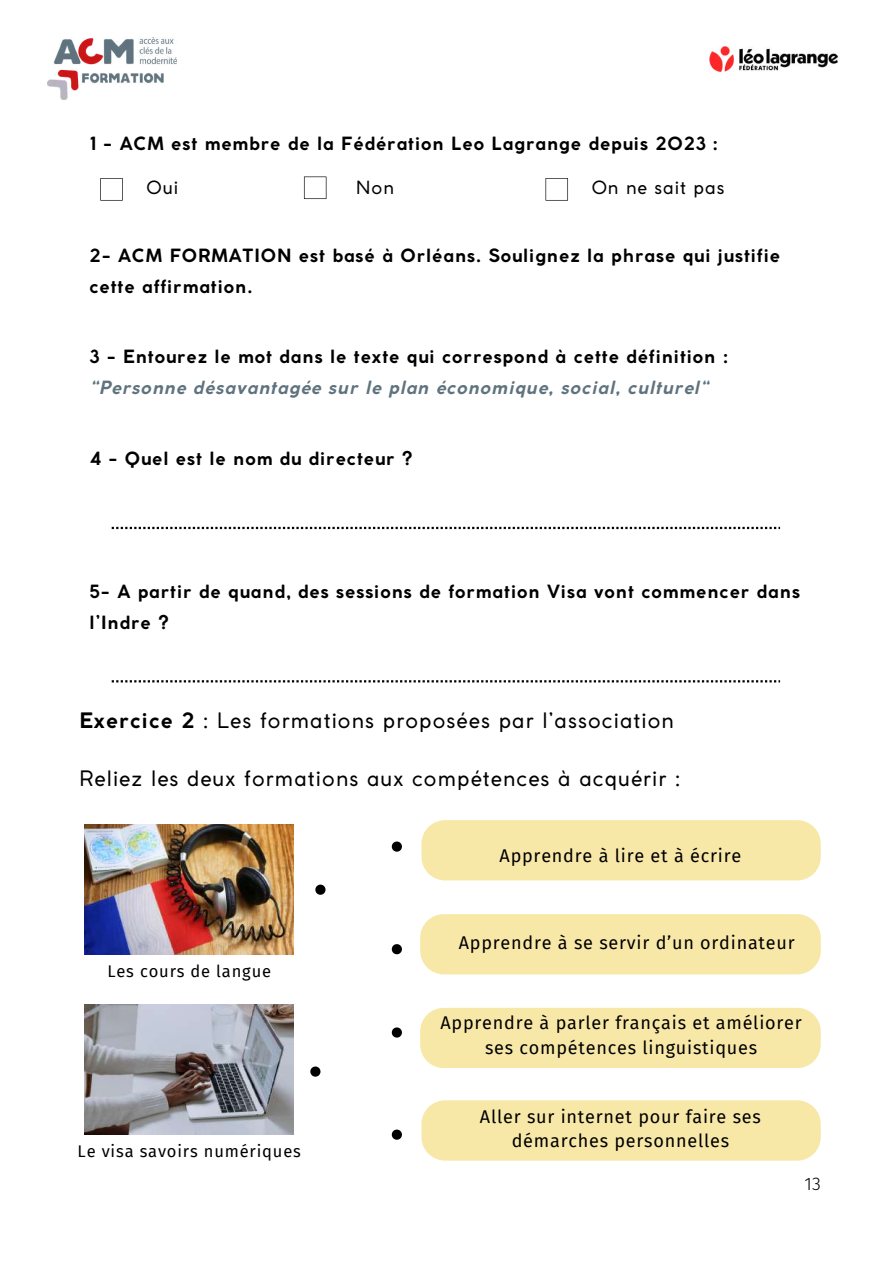
<style>
.page{position:relative;width:894px;height:1264px;background:#fff}
.page>*{position:absolute;margin:0;border:0;box-sizing:border-box;transform-origin:0 0}
.t1{font:21px "Coco Gothic";letter-spacing:.05em;color:#000}
.t2{font:700 18px/31.5px "Coco Gothic";letter-spacing:.05em;color:#000}
.t3{font:18px/24.8px "Fira Sans";letter-spacing:.045em;color:#000;text-align:center}
.t4{font:italic 700 18px "Coco Gothic";letter-spacing:.05em;color:#5f737e}
.t5{font:18px "Coco Gothic";letter-spacing:.05em;color:#000}
.t6{font:300 18px "Fira Sans";color:#000}
.t7{font:16.5px "Fira Sans";letter-spacing:.05em;color:#000}
.s1{font-weight:700}
</style>
<div class="page">
<svg style="left:112px;top:680px;width:667px;height:2px"></svg>
<svg style="left:112px;top:527px;width:667px;height:2px"></svg>
<svg style="left:100px;top:178px;width:23px;height:23px"></svg>
<svg style="left:304px;top:176px;width:22px;height:23px"></svg>
<svg style="left:545px;top:178px;width:23px;height:23px"></svg>
<img style="left:85px;top:824px;width:208px;height:130px">
<img style="left:85px;top:1004px;width:208px;height:130px">
<div style="left:421px;top:820px;width:399px;height:60px;background:#f8e8a8"></div>
<div style="left:420px;top:914px;width:400px;height:60px;background:#f8e8a8"></div>
<div style="left:420px;top:1007px;width:400px;height:61px;background:#f8e8a8"></div>
<div style="left:421px;top:1100px;width:399px;height:60px;background:#f8e8a8"></div>
<img style="left:48px;top:37px;width:128px;height:62px">
<img style="left:709px;top:46px;width:129px;height:27px">
<svg style="left:391px;top:841px;width:11px;height:10px"></svg>
<svg style="left:391px;top:944px;width:11px;height:10px"></svg>
<svg style="left:391px;top:1027px;width:11px;height:10px"></svg>
<svg style="left:391px;top:1129px;width:11px;height:10px"></svg>
<svg style="left:315px;top:884px;width:10px;height:10px"></svg>
<svg style="left:310px;top:1066px;width:10px;height:10px"></svg>
<p class="t2" style="left:89px;top:129px;width:629px">1 - ACM est membre de la Fédération Leo Lagrange depuis 2023 :</p>
<p class="t5" style="left:146px;top:181px;width:33px">Oui</p>
<p class="t5" style="left:356px;top:181px;width:39px">Non</p>
<p class="t5" style="left:591px;top:181px;width:134px">On ne sait pas</p>
<p class="t2" style="left:89px;top:241px;width:692px">2- ACM FORMATION est basé à Orléans. Soulignez la phrase qui justifie cette affirmation.</p>
<p class="t2" style="left:89px;top:342px;width:639px">3 - Entourez le mot dans le texte qui correspond à cette définition :</p>
<p class="t4" style="left:89px;top:381px;width:620px">“Personne désavantagée sur le plan économique, social, culturel“</p>
<p class="t2" style="left:89px;top:444px;width:324px">4 - Quel est le nom du directeur ?</p>
<p class="t2" style="left:89px;top:577px;width:712px">5- A partir de quand, des sessions de formation Visa vont commencer dans l’Indre ?</p>
<p class="t1" style="left:79px;top:712px;width:596px"><span class="s1">Exercice 2</span> : Les formations proposées par l’association</p>
<p class="t1" style="left:79px;top:770px;width:602px">Reliez les deux formations aux compétences à acquérir :</p>
<p class="t3" style="left:499px;top:843px;width:243px">Apprendre à lire et à écrire</p>
<p class="t7" style="left:107px;top:961px;width:165px">Les cours de langue</p>
<p class="t7" style="left:78px;top:1141px;width:225px">Le visa savoirs numériques</p>
<p class="t3" style="left:458px;top:930px;width:337px">Apprendre à se servir d’un ordinateur</p>
<p class="t3" style="left:440px;top:1011px;width:363px">Apprendre à parler français et améliorer ses compétences linguistiques</p>
<p class="t3" style="left:480px;top:1104px;width:282px">Aller sur internet pour faire ses démarches personnelles</p>
<p class="t6" style="left:804px;top:1172px;width:18px">13</p>
</div>
